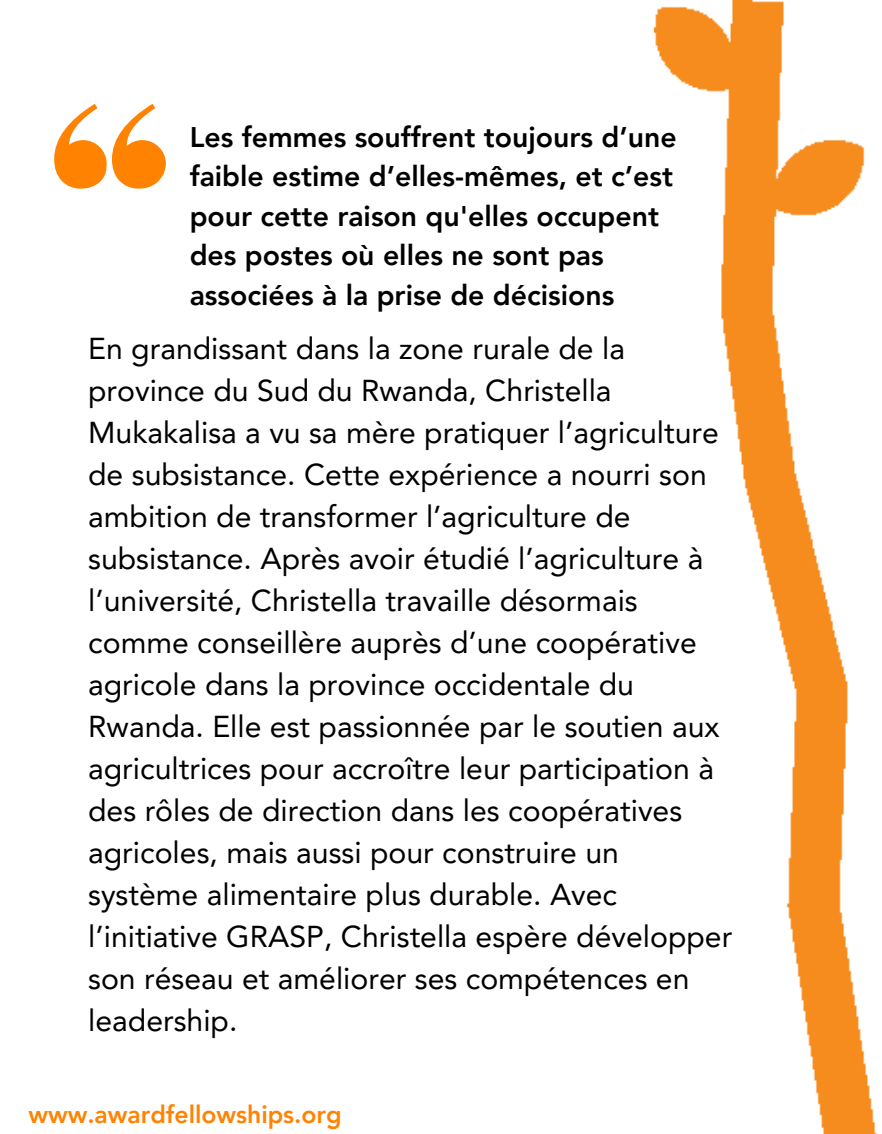
<style>
.page{position:relative;width:882px;height:1134px;background:#fff}
.page>*{position:absolute;margin:0;border:0;box-sizing:border-box;transform-origin:0 0}
.t1{font:30.1px/42px "Avenir LT Pro";color:#000}
.t2{font:800 28.35px/39.4px "Avenir LT Pro";color:#000}
.t3{font:800 24.68px "Avenir LT Pro";color:#ff8300}
</style>
<div class="page">
<svg style="left:54px;top:104px;width:112px;height:85px"></svg>
<img style="left:654px;top:0;width:223px;height:1134px">
<p class="t2" style="left:190px;top:120px;width:489px">Les femmes souffrent toujours d’une faible estime d’elles-mêmes, et c’est pour cette raison qu'elles occupent des postes où elles ne sont pas associées à la prise de décisions</p>
<p class="t1" style="left:88px;top:330px;width:646px">En grandissant dans la zone rurale de la province du Sud du Rwanda, Christella Mukakalisa a vu sa mère pratiquer l’agriculture de subsistance. Cette expérience a nourri son ambition de transformer l’agriculture de subsistance. Après avoir étudié l’agriculture à l’université, Christella travaille désormais comme conseillère auprès d’une coopérative agricole dans la province occidentale du Rwanda. Elle est passionnée par le soutien aux agricultrices pour accroître leur participation à des rôles de direction dans les coopératives agricoles, mais aussi pour construire un système alimentaire plus durable. Avec l’initiative GRASP, Christella espère développer son réseau et améliorer ses compétences en leadership.</p>
<p class="t3" style="left:28px;top:1104px;width:315px">www.awardfellowships.org</p>
</div>
